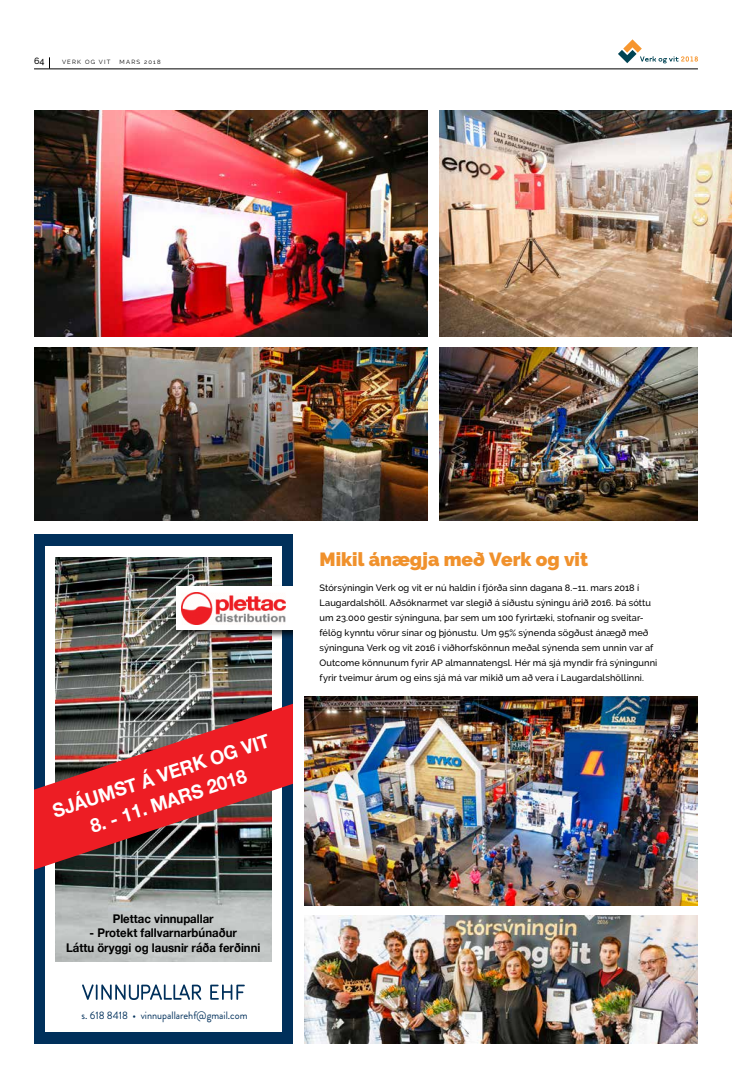
<style>
.page{position:relative;width:732px;height:1072px;background:#fff}
.page>*{position:absolute;margin:0;border:0;box-sizing:border-box;transform-origin:0 0}
.t1{font:700 19.1px "Helvetica Neue";color:#fff;scale:.96 1}
.t2{font:900 19px "Raleway";color:#f0912c}
.t3{font:700 12px/14.4px "Helvetica Neue";color:#000;text-align:center;scale:.95 1}
.t4{font:10.8px "Brandon Grotesque";color:#00305b;scale:.95 1}
.t5{font:500 9.2px/15px "Raleway";letter-spacing:.005em;color:#000}
.t6{font:500 9px "Raleway";color:#000}
.t7{font:6px "Raleway";letter-spacing:.2em;color:#000}
</style>
<div class="page">
<hr style="left:34px;top:69px;width:663px;height:1px;background:#000">
<svg style="left:49px;top:57px;width:1px;height:12px"></svg>
<svg style="left:618px;top:39px;width:79px;height:24px"></svg>
<div style="left:34px;top:534px;width:258px;height:509px;background:#00305b"></div>
<div style="left:45px;top:546px;width:236px;height:485px;background:#fff"></div>
<svg style="left:210px;top:984px;width:35px;height:15px"></svg>
<svg style="left:82px;top:984px;width:119px;height:16px"></svg>
<img style="left:55px;top:557px;width:216px;height:404px">
<img style="left:172px;top:582px;width:121px;height:60px">
<div style="left:176px;top:586px;width:117px;height:44px;background:#fff"></div>
<img style="left:181px;top:592px;width:105px;height:32px">
<img style="left:34px;top:673px;width:259px;height:231px">
<img style="left:34px;top:111px;width:393px;height:225px">
<img style="left:439px;top:111px;width:292px;height:225px">
<img style="left:34px;top:348px;width:393px;height:172px">
<img style="left:304px;top:696px;width:393px;height:209px">
<img style="left:439px;top:348px;width:258px;height:172px">
<img style="left:304px;top:915px;width:393px;height:128px">
<p class="t6" style="left:34px;top:56px;width:12px">64</p>
<p class="t7" style="left:62px;top:58px;width:48px">VERK O G V IT</p>
<p class="t7" style="left:120px;top:58px;width:42px">MA RS 2018</p>
<h1 class="t1" style="left:48px;top:796px;width:238px;rotate:-18deg">SJÁUMST Á VERK OG VIT</h1>
<h1 class="t1" style="left:86px;top:812px;width:172px;rotate:-18deg">8. - 11. MARS 2018</h1>
<h3 class="t3" style="left:113px;top:911px;width:108px">Plettac vinnupallar</h3>
<h3 class="t3" style="left:66px;top:926px;width:206px">- Protekt fallvarnarbúnaður<br>Láttu öryggi og lausnir ráða ferðinni</h3>
<p class="t4" style="left:81px;top:1007px;width:176px">s. 618 8418 • vinnupallarehf@gmail.com</p>
<h2 class="t2" style="left:319px;top:548px;width:270px">Mikil ánægja með Verk og vit</h2>
<p class="t5" style="left:319px;top:580px;width:339px">Stórsýningin Verk og vit er nú haldin í fjórða sinn dagana 8.–11. mars 2018 í Laugardalshöll. Aðsóknarmet var slegið á síðustu sýningu árið 2016. Þá sóttu um 23.000 gestir sýninguna, þar sem um 100 fyrirtæki, stofnanir og sveitar&shy;félög kynntu vörur sínar og þjónustu. Um 95% sýnenda sögðust ánægð með sýninguna Verk og vit 2016 í viðhorfskönnun meðal sýnenda sem unnin var af Outcome könnunum fyrir AP almannatengsl. Hér má sjá myndir frá sýningunni fyrir tveimur árum og eins sjá má var mikið um að vera í Laugardalshöllinni.</p>
</div>
